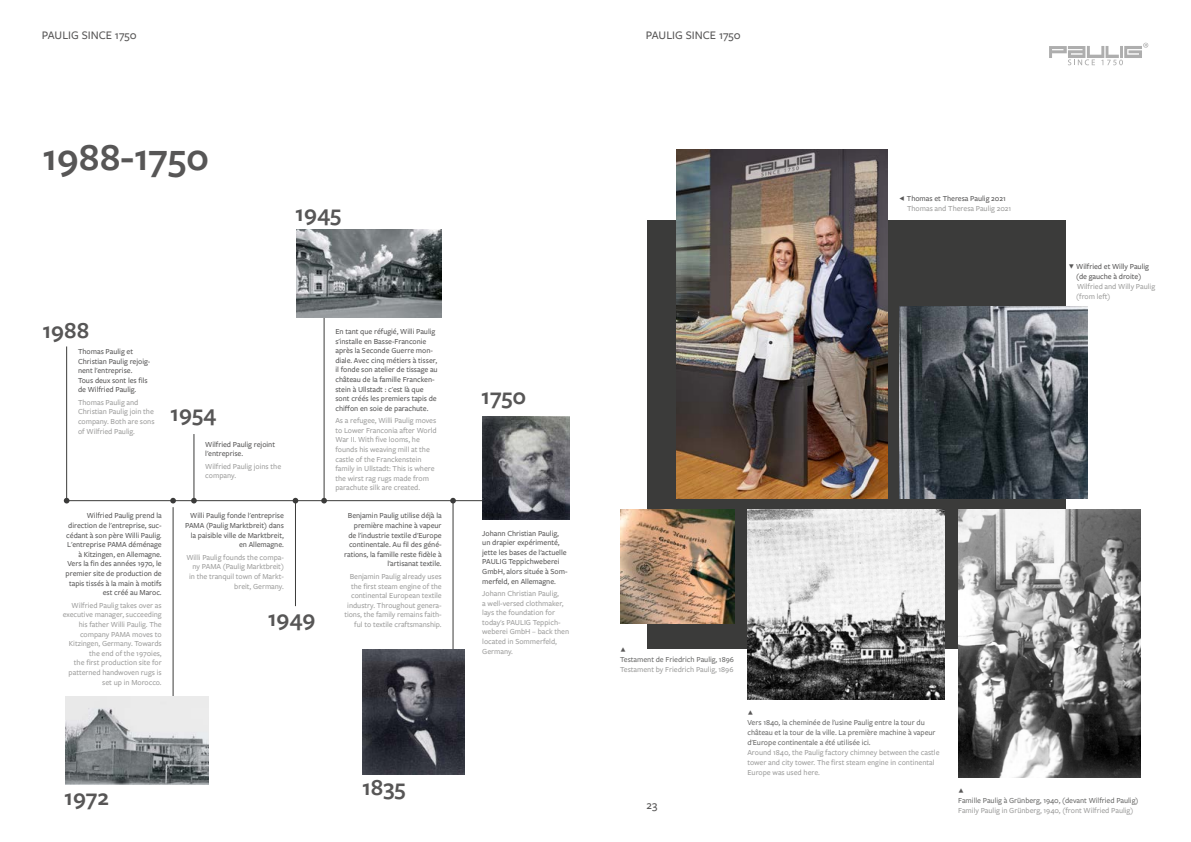
<style>
.page{position:relative;width:1191px;height:842px;background:#fff}
.page>*{position:absolute;margin:0;border:0;box-sizing:border-box;transform-origin:0 0}
.t1{font:600 40px "Freight Sans Pro";color:#575656}
.t2{font:600 24px "Freight Sans Pro";color:#575656}
.t3{font:500 12px "Freight Sans Pro";color:#575656}
.t4{font:500 8px/9.6px "Freight Sans Pro";letter-spacing:-.005em;color:#9d9d9c}
.t5{font:500 8px/9.6px "Freight Sans Pro";letter-spacing:-.005em;color:#575656}
.t6{font:500 8px/10px "Freight Sans Pro";letter-spacing:-.005em;color:#6a6a69}
</style>
<div class="page">
<hr style="left:324px;top:313px;width:1px;height:187px;background:#3b3b3a">
<svg style="left:321px;top:498px;width:6px;height:5px"></svg>
<hr style="left:68px;top:500px;width:473px;height:1px;background:#3b3b3a">
<hr style="left:194px;top:434px;width:1px;height:66px;background:#3b3b3a">
<svg style="left:191px;top:498px;width:6px;height:5px"></svg>
<hr style="left:66px;top:346px;width:1px;height:154px;background:#3b3b3a">
<svg style="left:64px;top:498px;width:5px;height:5px"></svg>
<hr style="left:173px;top:507px;width:1px;height:192px;background:#3b3b3a">
<svg style="left:170px;top:498px;width:6px;height:5px"></svg>
<img style="left:65px;top:696px;width:143px;height:89px">
<img style="left:296px;top:229px;width:145px;height:89px">
<img style="left:482px;top:416px;width:88px;height:103px">
<hr style="left:453px;top:501px;width:1px;height:185px;background:#3b3b3a">
<svg style="left:450px;top:498px;width:6px;height:5px"></svg>
<hr style="left:295px;top:501px;width:1px;height:105px;background:#3b3b3a">
<svg style="left:293px;top:498px;width:5px;height:5px"></svg>
<div style="left:647px;top:221px;width:418px;height:428px;background:#3b3b3a"></div>
<img style="left:676px;top:150px;width:211px;height:348px">
<img style="left:899px;top:307px;width:189px;height:191px">
<img style="left:747px;top:510px;width:197px;height:190px">
<img style="left:958px;top:510px;width:182px;height:268px">
<img style="left:621px;top:510px;width:113px;height:113px">
<svg style="left:1049px;top:43px;width:99px;height:22px"></svg>
<img style="left:362px;top:649px;width:103px;height:125px">
<h3 class="t3" style="left:42px;top:27px;width:96px">PAULIG SINCE 1750</h3>
<h1 class="t1" style="left:43px;top:129px;width:168px">1988-1750</h1>
<h2 class="t2" style="left:295px;top:197px;width:47px">1945</h2>
<h2 class="t2" style="left:43px;top:314px;width:48px">1988</h2>
<p class="t5" style="left:78px;top:346px;width:74px">Thomas Paulig et<br>Christian Paulig rejoig&shy;nent l'entreprise.<br>Tous deux sont les fils de Wilfried Paulig.</p>
<p class="t4" style="left:78px;top:397px;width:78px">Thomas Paulig and<br>Christian Paulig join the company. Both are sons of Wilfried Paulig.</p>
<h2 class="t2" style="left:170px;top:397px;width:48px">1954</h2>
<p class="t5" style="left:205px;top:439px;width:71px">Wilfried Paulig rejoint l'entreprise.</p>
<p class="t4" style="left:205px;top:461px;width:77px">Wilfried Paulig joins the company.</p>
<p class="t5" style="left:335px;top:326px;width:104px">En tant que réfugié, Willi Paulig s'installe en Basse-Franconie après la Seconde Guerre mon&shy;diale. Avec cinq métiers à tisser, il fonde son atelier de tissage au château de la famille Francken&shy;stein à Ullstadt : c'est là que sont créés les premiers tapis de chiffon en soie de parachute.</p>
<p class="t4" style="left:335px;top:415px;width:103px">As a refugee, Willi Paulig moves to Lower Franconia after World<br>War II. With five looms, he founds his weaving mill at the castle of the Franckenstein family in Ullstadt: This is where the wirst rag rugs made from parachute silk are created.</p>
<p class="t5" style="left:66px;top:511px;width:98px;text-align:right">Wilfried Paulig prend la direction de l'entreprise, suc&shy;cédant à son père Willi Paulig.<br>L'entreprise PAMA déménage à Kitzingen, en Allemagne.<br>Vers la fin des années 1970, le premier site de production de tapis tissés à la main à motifs est créé au Maroc.</p>
<p class="t4" style="left:63px;top:600px;width:100px;text-align:right">Wilfried Paulig takes over as executive manager, succeeding his father Willi Paulig. The company PAMA moves to<br>Kitzingen, Germany. Towards the end of the 1970ies,<br>the first production site for patterned handwoven rugs is set up in Morocco.</p>
<p class="t5" style="left:185px;top:511px;width:100px;text-align:right">Willi Paulig fonde l'entreprise<br>PAMA (Paulig Marktbreit) dans la paisible ville de Marktbreit, en Allemagne.</p>
<p class="t4" style="left:186px;top:552px;width:99px;text-align:right">Willi Paulig founds the compa&shy;ny PAMA (Paulig Marktbreit) in the tranquil town of Markt&shy;breit, Germany.</p>
<h2 class="t2" style="left:268px;top:602px;width:49px">1949</h2>
<p class="t5" style="left:344px;top:511px;width:99px;text-align:right">Benjamin Paulig utilise déjà la première machine à vapeur de l'industrie textile d'Europe continentale. Au fil des géné&shy;rations, la famille reste fidèle à l'artisanat textile.</p>
<p class="t4" style="left:344px;top:571px;width:99px;text-align:right">Benjamin Paulig already uses the first steam engine of the continental European textile industry. Throughout genera&shy;tions, the family remains faith&shy;ful to textile craftsmanship.</p>
<h2 class="t2" style="left:64px;top:781px;width:46px">1972</h2>
<h2 class="t2" style="left:362px;top:770px;width:45px">1835</h2>
<h2 class="t2" style="left:481px;top:379px;width:47px">1750</h2>
<p class="t5" style="left:482px;top:528px;width:87px">Johann Christian Paulig, un drapier expérimenté, jette les bases de l'actuelle<br>PAULIG Teppichweberei<br>GmbH, alors située à Som&shy;merfeld, en Allemagne.</p>
<p class="t4" style="left:482px;top:588px;width:88px">Johann Christian Paulig,<br>a well-versed clothmaker, lays the foundation for today's PAULIG Teppich&shy;weberei GmbH – back then located in Sommerfeld,<br>Germany.</p>
<h3 class="t3" style="left:645px;top:27px;width:96px">PAULIG SINCE 1750</h3>
<p class="t5" style="left:899px;top:193px;width:108px">H Thomas et Theresa Paulig 2021</p>
<p class="t4" style="left:907px;top:203px;width:106px">Thomas and Theresa Paulig 2021</p>
<p class="t5" style="left:1068px;top:261px;width:82px;line-height:10px;text-align:center">G Wilfried et Willy Paulig (de gauche à droite)</p>
<p class="t4" style="left:1076px;top:281px;width:80px;line-height:10px">Wilfried and Willy Paulig (from left)</p>
<p class="t5" style="left:620px;top:644px;width:7px">E</p>
<p class="t6" style="left:620px;top:654px;width:115px">Testament de Friedrich Paulig, 1896</p>
<p class="t4" style="left:620px;top:664px;width:115px">Testament by Friedrich Paulig, 1896</p>
<p class="t5" style="left:747px;top:707px;width:7px">E</p>
<p class="t6" style="left:747px;top:717px;width:190px">Vers 1840, la cheminée de l'usine Paulig entre la tour du château et la tour de la ville. La première machine à vapeur d'Europe continentale a été utilisée ici.</p>
<p class="t4" style="left:747px;top:747px;width:194px;line-height:10px">Around 1840, the Paulig factory chimney between the castle tower and city tower. The first steam engine in continental<br>Europe was used here.</p>
<h3 class="t3" style="left:646px;top:797px;width:12px">23</h3>
<p class="t5" style="left:958px;top:785px;width:7px">E</p>
<p class="t6" style="left:958px;top:795px;width:182px">Famille Paulig à Grünberg, 1940, (devant Wilfried Paulig)</p>
<p class="t4" style="left:958px;top:805px;width:177px">Family Paulig in Grünberg, 1940, (front Wilfried Paulig)</p>
</div>
